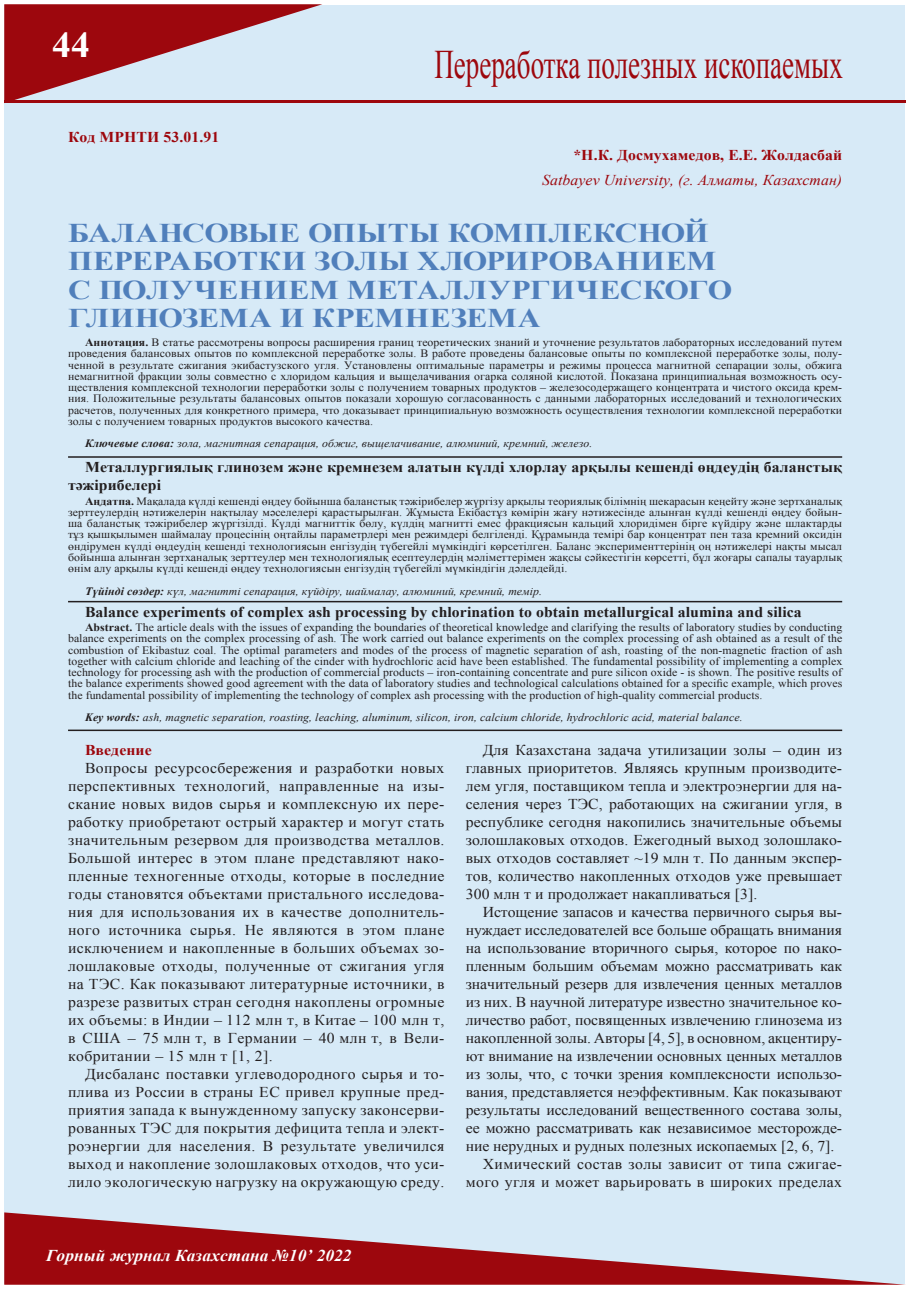
<style>
.page{position:relative;width:906px;height:1289px;background:#fff}
.page>*{position:absolute;margin:0;border:0;box-sizing:border-box;transform-origin:0 0}
.t1{font:40.5px "Times New Roman";color:#9d070d;scale:.67 1}
.t2{font:700 36px "Times New Roman";color:#fff;scale:1.05 1}
.t3{font:700 27px/28.5px "Times New Roman";letter-spacing:.01em;color:#507fbb;scale:1.17 1}
.t4{font:italic 700 16.5px "Times New Roman";letter-spacing:.005em;color:#fff;scale:1.05 1}
.t5{font:15px/18px "Times New Roman";letter-spacing:.005em;color:#231f20;text-align:justify;scale:1.05 1}
.t6{font:700 15px/18px "Times New Roman";letter-spacing:.005em;color:#231f20;scale:1.05 1}
.t7{font:15px "Times New Roman";letter-spacing:.025em;color:#231f20;scale:1.05 1}
.t8{font:700 15px "Times New Roman";letter-spacing:.005em;color:#9d070d;scale:1.05 1}
.t9{font:italic 15px "Times New Roman";letter-spacing:.005em;color:#9d070d;scale:1.05 1}
.t10{font:11.25px/11.2px "Times New Roman";letter-spacing:.005em;color:#231f20;text-align:justify;scale:1.05 1}
.t11{font:italic 11.25px "Times New Roman";letter-spacing:.005em;color:#231f20;scale:1.05 1}
.s1{font-weight:700}
</style>
<div class="page">
<div style="left:4px;top:5px;width:900px;height:1278px;background:#d7eaf7"></div>
<svg style="left:4px;top:4px;width:318px;height:96px"></svg>
<svg style="left:4px;top:1212px;width:901px;height:72px"></svg>
<hr style="left:4px;top:100px;width:902px;height:3px;background:#9d070d">
<hr style="left:68px;top:456px;width:774px;height:2px;background:#231f20">
<hr style="left:68px;top:601px;width:774px;height:1px;background:#231f20">
<hr style="left:68px;top:729px;width:774px;height:2px;background:#231f20">
<h2 class="t2" style="left:52px;top:20px;width:38px">44</h2>
<h3 class="t8" style="left:68px;top:127px;width:56px">Код МРНТ</h3>
<h3 class="t8" style="left:147px;top:127px;width:70px">И 53.01.91</h3>
<h1 class="t1" style="left:434px;top:37px;width:611px">Переработка полезных ископаемых</h1>
<h3 class="t8" style="left:573px;top:145px;width:257px">*Н.К. Досмухамедов, Е.Е. Жолдасбай</h3>
<h3 class="t9" style="left:542px;top:170px;width:287px">Satbayev University, (г. Алматы, Казахстан)</h3>
<h3 class="t3" style="left:68px;top:218px;width:549px">Балансовые опыты комплексной переработки золы хлорированием<br>с получением</h3>
<h3 class="t3" style="left:347px;top:275px;width:177px">металлургиче</h3>
<h3 class="t3" style="left:620px;top:275px;width:97px">ского</h3>
<h3 class="t3" style="left:68px;top:303px;width:405px">глинозема и кремнезема</h3>
<p class="t10" style="left:68px;top:336px;width:739px;text-indent:17px"><span class="s1">Аннотация.</span> В статье рассмотрены вопросы расширения границ теоретических знаний и уточнение результатов лабораторных исследований путем проведения балансовых опытов по комплексной переработке золы. В работе проведены балансовые опыты по комплексной переработке золы, полу&shy;ченной в результате сжигания экибастузского угля. Установлены оптимальные параметры и режимы процесса магнитной сепарации золы, обжига немагнитной фракции золы совместно с хлоридом кальция и выщелачивания огарка соляной кислотой. Показана принципиальная возможность осу&shy;ществления комплексной технологии переработки золы с получением товарных продуктов – железосодержащего концентрата и чистого оксида крем&shy;ния. Положительные результаты балансовых опытов показали хорошую согласованность с данными лабораторных исследований и технологических расчетов, полученных для конкретного примера, что доказывает принципиальную возможность осуществления технологии комплексной переработки золы с получением товарных продуктов высокого качества.</p>
<p class="t11" style="left:85px;top:436px;width:484px"><span class="s1">Ключевые слова:</span> зола, магнитная сепарация, обжиг, выщелачивание, алюминий, кремний, железо.</p>
<h3 class="t6" style="left:68px;top:458px;width:738px;text-indent:17px">Металлургиялық глинозем және кремнезем алатын күлді хлорлау арқылы кешенді өңдеудің баланстық тәжірибелері</h3>
<p class="t10" style="left:68px;top:495px;width:739px;text-indent:17px"><span class="s1">Аңдатпа.</span> Мақалада күлді кешенді өңдеу бойынша баланстық тәжірибелер жүргізу арқылы теориялық білімнің шекарасын кеңейту және зертханалық зерттеулердің нәтижелерін нақтылау мәселелері қарастырылған. Жұмыста Екібастұз көмірін жағу нәтижесінде алынған күлді кешенді өңдеу бойын&shy;ша баланстық тәжірибелер жүргізілді. Күлді магниттік бөлу, күлдің магнитті емес фракциясын кальций хлоридімен бірге күйдіру және шлактарды тұз қышқылымен шаймалау процесінің оңтайлы параметрлері мен режимдері белгіленді. Құрамында темірі бар концентрат пен таза кремний оксидін өндірумен күлді өңдеудің кешенді технологиясын енгізудің түбегейлі мүмкіндігі көрсетілген. Баланс эксперименттерінің оң нәтижелері нақты мысал бойынша алынған зертханалық зерттеулер мен технологиялық есептеулердің мәліметтерімен жақсы сәйкестігін көрсетті, бұл жоғары сапалы тауарлық өнім алу арқылы күлді кешенді өңдеу технологиясын енгізудің түбегейлі мүмкіндігін дәлелдейді.</p>
<p class="t11" style="left:85px;top:583px;width:437px"><span class="s1">Түйінді сөздер:</span> күл, магнитті сепарация, күйдіру, шаймалау, алюминий, кремний, темір.</p>
<h3 class="t6" style="left:85px;top:602px;width:684px">Balance experiments of complex ash processing by chlorination to obtain metallurgical alumina and silica</h3>
<p class="t10" style="left:68px;top:621px;width:739px;text-indent:17px"><span class="s1">Abstract.</span> The article deals with the issues of expanding the boundaries of theoretical knowledge and clarifying the results of laboratory studies by conducting balance experiments on the complex processing of ash. The work carried out balance experiments on the complex processing of ash obtained as a result of the combustion of Ekibastuz coal. The optimal parameters and modes of the process of magnetic separation of ash, roasting of the non-magnetic fraction of ash together with calcium chloride and leaching of the cinder with hydrochloric acid have been established. The fundamental possibility of implementing a complex technology for processing ash with the production of commercial products – iron-containing concentrate and pure silicon oxide - is shown. The positive results of the balance experiments showed good agreement with the data of laboratory studies and technological calculations obtained for a specific example, which proves the fundamental possibility of implementing the technology of complex ash processing with the production of high-quality commercial products.</p>
<p class="t11" style="left:85px;top:709px;width:628px"><span class="s1">Key words:</span> ash, magnetic separation, roasting, leaching, aluminum, silicon, iron, calcium chloride, hydrochloric acid, material balance.</p>
<h3 class="t8" style="left:85px;top:739px;width:65px">Введение</h3>
<p class="t5" style="left:68px;top:758px;width:360px;text-indent:17px">Вопросы ресурсосбережения и разработки новых перспективных технологий, направленные на изы&shy;скание новых видов сырья и комплексную их пере&shy;работку приобретают острый характер и могут стать значительным резервом для производства металлов.<br>Большой интерес в этом плане представляют нако&shy;пленные техногенные отходы, которые в последние годы становятся объектами пристального исследова&shy;ния для использования их в качестве дополнитель&shy;ного источника сырья. Не являются в этом плане исключением и накопленные в больших объемах зо&shy;лошлаковые отходы, полученные от сжигания угля на ТЭС. Как показывают литературные источники, в разрезе развитых стран сегодня накоплены огромные их объемы: в Индии – 112 млн т, в Китае – 100 млн т, в США – 75 млн т, в Германии – 40 млн т, в Вели&shy;кобритании – 15 млн т [1, 2].</p>
<p class="t5" style="left:68px;top:1064px;width:360px;text-indent:17px">Дисбаланс поставки углеводородного сырья и то&shy;плива из России в страны ЕС привел крупные пред&shy;приятия запада к вынужденному запуску законсерви&shy;рованных ТЭС для покрытия дефицита тепла и элект&shy;роэнергии для населения. В результате увеличился выход и накопление золошлаковых отходов, что уси&shy;лило экологическую нагрузку на окружающую среду.</p>
<p class="t5" style="left:466px;top:740px;width:360px;text-indent:17px">Для Казахстана задача утилизации золы – один из главных приоритетов. Являясь крупным производите&shy;лем угля, поставщиком тепла и электроэнергии для на&shy;селения через ТЭС, работающих на сжигании угля, в республике сегодня накопились значительные объемы золошлаковых отходов. Ежегодный выход золошлако&shy;вых отходов составляет ~19 млн т. По данным экспер&shy;тов, количество накопленных отходов уже превышает 300 млн т и продолжает накапливаться [3].</p>
<h3 class="t5" style="left:483px;top:902px;width:344px">Истощение запасов и качества первичного сырья вы-</h3>
<h3 class="t5" style="left:466px;top:920px;width:360px">нуждает исследователей все больше обращать внимания</h3>
<h3 class="t5" style="left:466px;top:938px;width:360px">на использование вторичного сырья, которое по нако-</h3>
<h3 class="t5" style="left:466px;top:956px;width:360px">пленным большим объемам можно рассматривать как</h3>
<h3 class="t5" style="left:466px;top:974px;width:360px">значительный резерв для извлечения ценных металлов</h3>
<h3 class="t5" style="left:466px;top:992px;width:360px">из них. В научной литературе известно значительное ко-</h3>
<h3 class="t5" style="left:466px;top:1010px;width:360px">личество работ, посвященных извлечению глинозема из</h3>
<h3 class="t5" style="left:466px;top:1028px;width:360px">накопленной золы. Авторы [4, 5], в основном, акцентиру-</h3>
<h3 class="t5" style="left:466px;top:1046px;width:360px">ют внимание на извлечении основных ценных металлов</h3>
<h3 class="t5" style="left:466px;top:1064px;width:360px">из золы, что, с точки зрения комплексности использо-</h3>
<h3 class="t5" style="left:466px;top:1082px;width:360px">вания, представляется неэффективным. Как показывают</h3>
<h3 class="t5" style="left:466px;top:1100px;width:360px">результаты исследований вещественного состава золы,</h3>
<h3 class="t5" style="left:466px;top:1118px;width:360px">ее можно рассматривать как независимое месторожде-</h3>
<h3 class="t5" style="left:466px;top:1136px;width:352px">ние нерудных и рудных полезных ископаемых [2, 6, 7].</h3>
<h3 class="t7" style="left:483px;top:1153px;width:344px">Химический состав золы зависит от типа сжигае-</h3>
<h3 class="t7" style="left:466px;top:1171px;width:360px">мого угля и может варьировать в широких пределах</h3>
<h3 class="t4" style="left:46px;top:1244px;width:292px">Горный журнал Казахстана №10’ 2022</h3>
</div>
